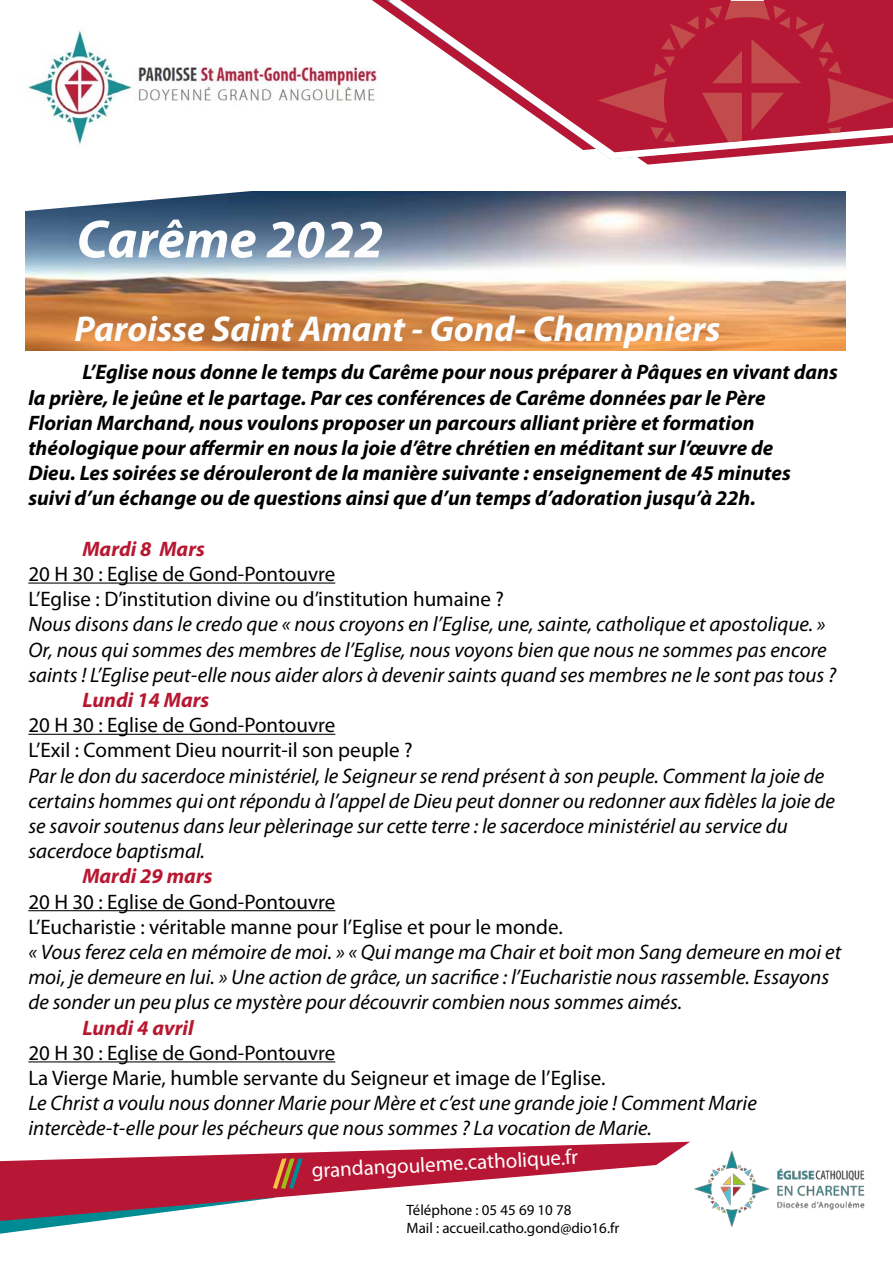
<style>
.page{position:relative;width:893px;height:1263px;background:#fff}
.page>*{position:absolute;margin:0;border:0;box-sizing:border-box;transform-origin:0 0}
.t1{font:italic 700 54px "Myriad Pro";color:#fcfdfc}
.t2{font:italic 700 36px "Myriad Pro";color:#fcfdfc}
.t3{font:italic 21px/25.2px "Myriad Pro";color:#000}
.t4{font:italic 700 21px/25.2px "Myriad Pro";color:#000}
.t5{font:21px/25.2px "Myriad Pro";color:#000}
.t6{font:italic 700 21px "Myriad Pro";color:#b81731}
.t7{font:21px "Myriad Pro";color:#fff}
.t8{font:15px/18px "Myriad Pro";color:#000}
</style>
<div class="page">
<img style="left:26px;top:191px;width:819px;height:160px">
<svg style="left:25px;top:191px;width:655px;height:26px;background:#5e6f86"></svg>
<svg style="left:385px;top:0;width:508px;height:165px"></svg>
<img style="left:28px;top:21px;width:370px;height:128px">
<svg style="left:113px;top:1146px;width:401px;height:50px;fill:#b81635"></svg>
<svg style="left:514px;top:1141px;width:177px;height:37px;fill:#b81635"></svg>
<img style="left:687px;top:1142px;width:178px;height:85px">
<svg style="left:0;top:1158px;width:303px;height:76px"></svg>
<hr style="left:28px;top:582px;width:307px;height:2px;background:#000">
<hr style="left:28px;top:734px;width:307px;height:1px;background:#000">
<hr style="left:28px;top:910px;width:307px;height:1px;background:#000">
<hr style="left:28px;top:1061px;width:307px;height:1px;background:#000">
<h1 class="t1" style="left:77px;top:204px;width:308px">Carême 2022</h1>
<h2 class="t2" style="left:74px;top:305px;width:647px">Paroisse Saint Amant - Gond- Champniers</h2>
<p class="t4" style="left:28px;top:359px;width:811px;text-indent:54px">L’Eglise nous donne le temps du Carême pour nous préparer à Pâques en vivant dans la prière, le jeûne et le partage. Par ces conférences de Carême données par le Père<br>Florian Marchand, nous voulons proposer un parcours alliant prière et formation théologique pour affermir en nous la joie d’être chrétien en méditant sur l’œuvre de<br>Dieu. Les soirées se dérouleront de la manière suivante : enseignement de 45 minutes suivi d’un échange ou de questions ainsi que d’un temps d’adoration jusqu’à 22h.</p>
<p class="t6" style="left:82px;top:535px;width:124px">Mardi 8 Mars</p>
<p class="t5" style="left:28px;top:561px;width:477px">20 H 30 : Eglise de Gond-Pontouvre<br>L’Eglise : D’institution divine ou d’institution humaine ?</p>
<p class="t3" style="left:28px;top:611px;width:809px">Nous disons dans le credo que « nous croyons en l’Eglise, une, sainte, catholique et apostolique. »<br>Or, nous qui sommes des membres de l’Eglise, nous voyons bien que nous ne sommes pas encore saints ! L’Eglise peut-elle nous aider alors à devenir saints quand ses membres ne le sont pas tous ?</p>
<p class="t6" style="left:82px;top:686px;width:128px">Lundi 14 Mars</p>
<p class="t5" style="left:28px;top:712px;width:386px">20 H 30 : Eglise de Gond-Pontouvre<br>L’Exil : Comment Dieu nourrit-il son peuple ?</p>
<p class="t3" style="left:28px;top:763px;width:808px">Par le don du sacerdoce ministériel, le Seigneur se rend présent à son peuple. Comment la joie de certains hommes qui ont répondu à l’appel de Dieu peut donner ou redonner aux fidèles la joie de se savoir soutenus dans leur pèlerinage sur cette terre : le sacerdoce ministériel au service du sacerdoce baptismal.</p>
<p class="t6" style="left:82px;top:863px;width:132px">Mardi 29 mars</p>
<p class="t5" style="left:28px;top:889px;width:536px">20 H 30 : Eglise de Gond-Pontouvre<br>L’Eucharistie : véritable manne pour l’Eglise et pour le monde.</p>
<p class="t3" style="left:28px;top:939px;width:814px">« Vous ferez cela en mémoire de moi. » « Qui mange ma Chair et boit mon Sang demeure en moi et moi, je demeure en lui. » Une action de grâce, un sacrifice : l’Eucharistie nous rassemble. Essayons de sonder un peu plus ce mystère pour découvrir combien nous sommes aimés.</p>
<p class="t6" style="left:82px;top:1014px;width:113px">Lundi 4 avril</p>
<p class="t5" style="left:28px;top:1040px;width:579px">20 H 30 : Eglise de Gond-Pontouvre<br>La Vierge Marie, humble servante du Seigneur et image de l’Eglise.</p>
<p class="t3" style="left:28px;top:1090px;width:730px">Le Christ a voulu nous donner Marie pour Mère et c’est une grande joie ! Comment Marie intercède-t-elle pour les pécheurs que nous sommes ? La vocation de Marie.</p>
<p class="t7" style="left:311px;top:1158px;width:268px;rotate:-3deg">grandangouleme.catholique.fr</p>
<p class="t8" style="left:406px;top:1201px;width:214px">Téléphone : 05 45 69 10 78<br>Mail : accueil.catho.gond@dio16.fr</p>
</div>
